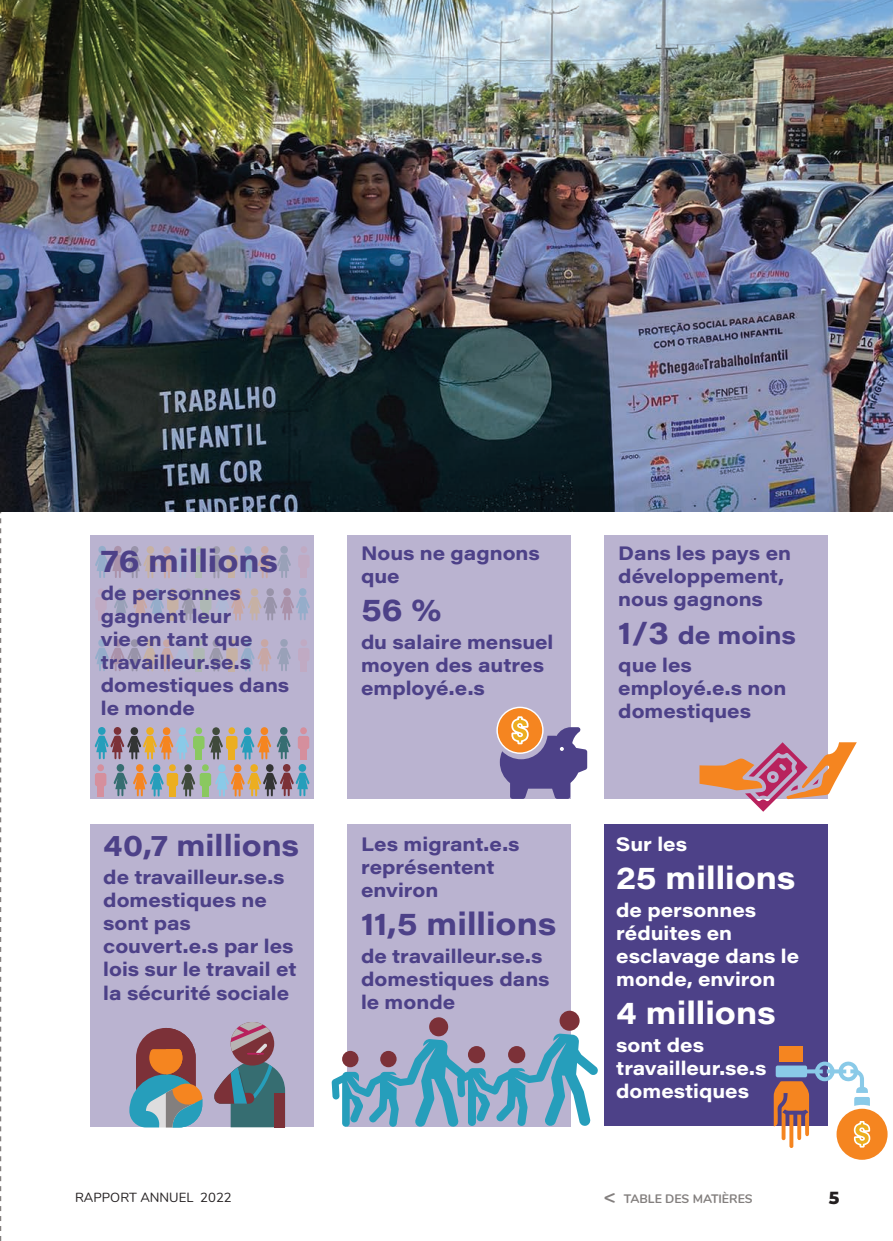
<style>
.page{position:relative;width:893px;height:1241px;background:#fff}
.page>*{position:absolute;margin:0;border:0;box-sizing:border-box;transform-origin:0 0}
.t1{font:700 31.5px "Acumin Pro Wide";color:#4d4188}
.t2{font:700 31.5px "Acumin Pro Wide";color:#fff}
.t3{font:700 29.75px "Acumin Pro Wide";color:#4d4188}
.t4{font:700 24.5px "Acumin Pro Wide";color:#4d4188}
.t5{font:700 19.25px/23.1px "Acumin Pro Wide";color:#4d4188}
.t6{font:700 19.25px/23.1px "Acumin Pro Wide";color:#fff}
.t7{font:800 17.5px "Montserrat";color:#231f20}
.t8{font:13.12px "Nunito";color:#231f20}
.t9{font:700 12.25px "Nunito";color:#837f7e}
.s1{font-size:31.5px}
.s2{font-size:21px}
</style>
<div class="page">
<svg style="left:0;top:511px;width:1px;height:729px"></svg>
<img style="left:0;top:0;width:893px;height:511px">
<div style="left:91px;top:535px;width:223px;height:264px;background:#bab3d0"></div>
<div style="left:347px;top:535px;width:223px;height:264px;background:#bab3d0"></div>
<div style="left:604px;top:535px;width:223px;height:264px;background:#bab3d0"></div>
<div style="left:604px;top:823px;width:223px;height:302px;background:#4d4188"></div>
<div style="left:347px;top:823px;width:223px;height:303px;background:#bab3d0"></div>
<div style="left:91px;top:823px;width:223px;height:303px;background:#bab3d0"></div>
<div style="left:202px;top:764px;width:7px;height:7px;background:#8ac860;border-radius:50%"></div>
<div style="left:200px;top:772px;width:11px;height:14px;background:#8ac860;border-radius:2px"></div>
<div style="left:203px;top:785px;width:6px;height:11px;background:#8ac860"></div>
<svg style="left:497px;top:707px;width:46px;height:46px"></svg>
<div style="left:496px;top:706px;width:48px;height:47px;border:1px solid #fff;border-radius:50%"></div>
<svg style="left:500px;top:715px;width:87px;height:83px"></svg>
<div style="left:836px;top:1108px;width:52px;height:51px;background:#f58520;border-radius:50%"></div>
<div style="left:780px;top:1045px;width:23px;height:16px;background:#f58520"></div>
<svg style="left:774px;top:1059px;width:97px;height:89px"></svg>
<svg style="left:129px;top:1028px;width:73px;height:99px"></svg>
<div style="left:559px;top:1010px;width:21px;height:21px;background:#7c3138;border-radius:50%"></div>
<svg style="left:699px;top:742px;width:158px;height:69px"></svg>
<div style="left:195px;top:727px;width:7px;height:7px;background:#8ac860;border-radius:50%"></div>
<div style="left:193px;top:735px;width:12px;height:14px;background:#8ac860;border-radius:2px"></div>
<div style="left:196px;top:748px;width:6px;height:11px;background:#8ac860"></div>
<svg style="left:209px;top:727px;width:100px;height:69px"></svg>
<svg style="left:95px;top:727px;width:100px;height:69px"></svg>
<svg style="left:332px;top:1033px;width:266px;height:94px"></svg>
<div style="left:429px;top:1016px;width:20px;height:20px;background:#7c3138;border-radius:50%"></div>
<div style="left:380px;top:1050px;width:17px;height:17px;background:#7c3138;border-radius:50%"></div>
<div style="left:342px;top:1050px;width:16px;height:17px;background:#7c3138;border-radius:50%"></div>
<div style="left:231px;top:1021px;width:43px;height:44px;background:#7c3138;border-radius:50%"></div>
<svg style="left:214px;top:1061px;width:71px;height:66px"></svg>
<div style="left:274px;top:1092px;width:11px;height:35px;background:#7c3138"></div>
<svg style="left:231px;top:1021px;width:39px;height:33px"></svg>
<div style="left:300px;top:639px;width:7px;height:7px;background:#c0aac3;border-radius:50%"></div>
<div style="left:298px;top:648px;width:11px;height:13px;background:#c0aac3;border-radius:2px"></div>
<div style="left:301px;top:661px;width:6px;height:10px;background:#c0aac3"></div>
<div style="left:229px;top:639px;width:6px;height:7px;background:#c6b1a4;border-radius:50%"></div>
<div style="left:226px;top:648px;width:12px;height:13px;background:#c6b1a4;border-radius:2px"></div>
<div style="left:229px;top:661px;width:6px;height:10px;background:#c6b1a4"></div>
<div style="left:196px;top:639px;width:6px;height:7px;background:#aeb8b4;border-radius:50%"></div>
<div style="left:193px;top:648px;width:12px;height:13px;background:#aeb8b4;border-radius:2px"></div>
<div style="left:196px;top:661px;width:6px;height:10px;background:#aeb8b4"></div>
<svg style="left:277px;top:639px;width:14px;height:32px"></svg>
<svg style="left:209px;top:639px;width:14px;height:32px"></svg>
<svg style="left:241px;top:639px;width:30px;height:32px"></svg>
<svg style="left:95px;top:639px;width:94px;height:32px"></svg>
<div style="left:98px;top:588px;width:6px;height:7px;background:#c0aac3;border-radius:50%"></div>
<div style="left:95px;top:597px;width:12px;height:13px;background:#c0aac3;border-radius:2px"></div>
<div style="left:98px;top:610px;width:6px;height:10px;background:#c0aac3"></div>
<div style="left:169px;top:588px;width:7px;height:7px;background:#c6b1a4;border-radius:50%"></div>
<div style="left:167px;top:597px;width:11px;height:13px;background:#c6b1a4;border-radius:2px"></div>
<div style="left:170px;top:610px;width:6px;height:10px;background:#c6b1a4"></div>
<div style="left:202px;top:588px;width:7px;height:7px;background:#aeb8b4;border-radius:50%"></div>
<div style="left:200px;top:597px;width:11px;height:13px;background:#aeb8b4;border-radius:2px"></div>
<div style="left:203px;top:610px;width:6px;height:10px;background:#aeb8b4"></div>
<svg style="left:182px;top:588px;width:13px;height:32px"></svg>
<svg style="left:114px;top:588px;width:50px;height:32px"></svg>
<svg style="left:216px;top:588px;width:94px;height:32px"></svg>
<div style="left:301px;top:546px;width:6px;height:7px;background:#c0aac3;border-radius:50%"></div>
<div style="left:298px;top:554px;width:12px;height:14px;background:#c0aac3;border-radius:2px"></div>
<div style="left:301px;top:567px;width:6px;height:11px;background:#c0aac3"></div>
<div style="left:229px;top:546px;width:6px;height:7px;background:#c6b1a4;border-radius:50%"></div>
<div style="left:226px;top:554px;width:12px;height:14px;background:#c6b1a4;border-radius:2px"></div>
<div style="left:229px;top:567px;width:6px;height:11px;background:#c6b1a4"></div>
<div style="left:196px;top:546px;width:6px;height:7px;background:#aeb8b4;border-radius:50%"></div>
<div style="left:193px;top:554px;width:12px;height:14px;background:#aeb8b4;border-radius:2px"></div>
<div style="left:196px;top:567px;width:6px;height:11px;background:#aeb8b4"></div>
<svg style="left:277px;top:546px;width:14px;height:32px"></svg>
<svg style="left:209px;top:546px;width:14px;height:32px"></svg>
<svg style="left:241px;top:546px;width:30px;height:32px"></svg>
<svg style="left:95px;top:546px;width:94px;height:32px"></svg>
<h1 class="t1" style="left:101px;top:537px;width:179px">76 millions</h1>
<p class="t5" style="left:101px;top:580px;width:190px">de personnes gagnent leur<br>vie en tant que travailleur.se.s domestiques dans le monde</p>
<h2 class="t3" style="left:103px;top:823px;width:197px">40,7 millions</h2>
<p class="t5" style="left:103px;top:864px;width:195px">de travailleur.se.s domestiques ne sont pas couvert.e.s par les lois sur le travail et la sécurité sociale</p>
<p class="t5" style="left:361px;top:540px;width:180px">Nous ne gagnons que</p>
<h1 class="t1" style="left:361px;top:586px;width:82px">56 %</h1>
<p class="t5" style="left:361px;top:629px;width:194px">du salaire mensuel moyen des autres employé.e.s</p>
<p class="t5" style="left:361px;top:831px;width:160px">Les migrant.e.s représentent environ</p>
<h1 class="t1" style="left:361px;top:900px;width:197px">11,5 millions</h1>
<p class="t5" style="left:361px;top:943px;width:190px">de travailleur.se.s domestiques dans le monde</p>
<p class="t5" style="left:618px;top:540px;width:174px">Dans les pays en développement, nous gagnons</p>
<p class="t4" style="left:618px;top:617px;width:179px"><span class="s1">1/3</span> de moins</p>
<p class="t5" style="left:618px;top:652px;width:170px">que les employé.e.s non domestiques</p>
<p class="t6" style="left:616px;top:831px;width:72px">Sur les</p>
<h1 class="t2" style="left:616px;top:854px;width:181px">25 millions</h1>
<p class="t6" style="left:616px;top:897px;width:184px">de personnes réduites en esclavage dans le monde, environ</p>
<h1 class="t2" style="left:616px;top:989px;width:161px">4 millions</h1>
<p class="t6" style="left:616px;top:1032px;width:152px">sont des travailleur.se.s domestiques</p>
<p class="t8" style="left:75px;top:1187px;width:158px">RAPPORT ANNUEL 2022</p>
<p class="t9" style="left:604px;top:1189px;width:151px"><span class="s2">&lt;</span> TABLE DES MATIÈRES</p>
<p class="t7" style="left:829px;top:1184px;width:12px">5</p>
</div>
